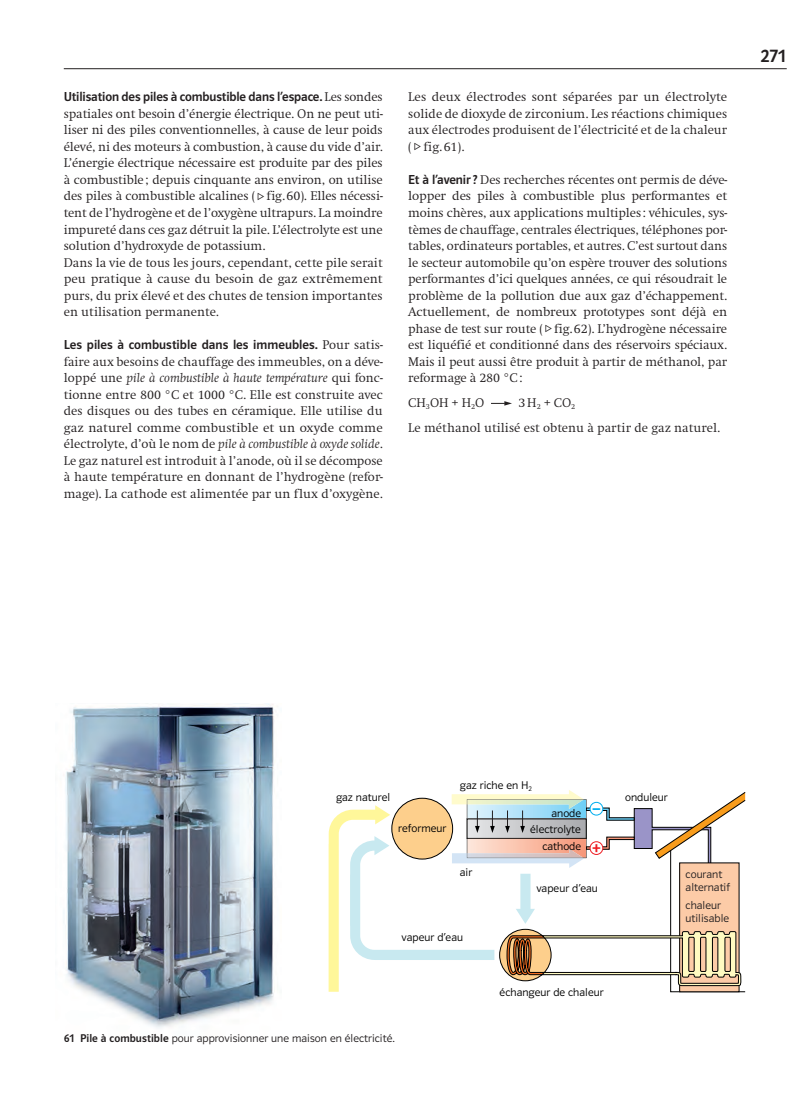
<style>
.page{position:relative;width:808px;height:1106px;background:#fff}
.page>*{position:absolute;margin:0;border:0;box-sizing:border-box;transform-origin:0 0}
.t1{font:18px "Polo MA11 K Krftg";color:#231f20}
.t2{font:18px "Polo MA11 K Krftg";color:#00aeef}
.t3{font:18px "Polo MA11 K Krftg";color:#ee1d23}
.t4{font:300 13.05px/16.5px "Swift EF";letter-spacing:-.01em;color:#231f20;text-align:justify}
.t5{font:13.05px "Polo MA11 K Krftg";letter-spacing:-.01em;color:#231f20}
.t6{font:11.25px/16.4px "Polo MA11 K Leicht";letter-spacing:.005em;color:#000;text-align:right}
.t7{font:11.25px/12.8px "Polo MA11 K Leicht";letter-spacing:.005em;color:#231f20}
.s1{font-family:"Swift EF";font-weight:300}
.s2{font-style:italic}
.s3{font-family:"Polo MA11 K Krftg";font-weight:400}
.s4{font-family:"Polo MA11 K Krftg"}
</style>
<div class="page">
<hr style="left:64px;top:68px;width:723px;height:1px;background:#231f20">
<img style="left:63px;top:704px;width:211px;height:324px">
<svg style="left:491px;top:401px;width:21px;height:4px"></svg>
<svg style="left:329px;top:790px;width:416px;height:202px"></svg>
<p class="t5" style="left:64px;top:89px;width:320px">Utilisation des piles à combustible dans l’espace. <span class="s1">Les sondes</span></p>
<p class="t4" style="left:64px;top:106px;width:320px;text-align:left">spatiales ont besoin d’énergie électrique. On ne peut uti&shy;liser ni des piles conventionnelles, à cause de leur poids élevé, ni des moteurs à combustion, à cause du vide d’air.<br>L’énergie électrique nécessaire est produite par des piles à combustible ; depuis cinquante ans environ, on utilise des piles à combustible alcalines ( fig. 60 ). Elles nécessi&shy;tent de l’hydrogène et de l’oxygène ultrapurs. La moindre impureté dans ces gaz détruit la pile. L’électrolyte est une solution d’hydroxyde de potassium.<br>Dans la vie de tous les jours, cependant, cette pile serait peu pratique à cause du besoin de gaz extrêmement purs, du prix élevé et des chutes de tension importantes en utilisation permanente.</p>
<p class="t5" style="left:64px;top:337px;width:320px">Les piles à combustible dans les immeubles. <span class="s1">Pour satis-</span></p>
<p class="t4" style="left:64px;top:354px;width:320px">faire aux besoins de chauffage des immeubles, on a déve&shy;loppé une <span class="s2">pile à combustible à haute température</span> qui fonc&shy;tionne entre 800 °C et 1000 °C. Elle est construite avec des disques ou des tubes en céramique. Elle utilise du gaz naturel comme combustible et un oxyde comme électrolyte, d’où le nom de <span class="s2">pile à combustible à oxyde solide</span>.<br>Le gaz naturel est introduit à l’anode, où il se décompose à haute température en donnant de l’hydrogène (refor&shy;mage). La cathode est alimentée par un flux d’oxygène.</p>
<p class="t4" style="left:408px;top:90px;width:320px">Les deux électrodes sont séparées par un électrolyte solide de dioxyde de zirconium. Les réactions chimiques aux électrodes produisent de l’électricité et de la chaleur ( fig. 61 ).</p>
<p class="t4" style="left:408px;top:172px;width:320px"><span class="s3">Et à l’avenir ?</span> Des recherches récentes ont permis de déve&shy;lopper des piles à combustible plus performantes et moins chères, aux applications multiples : véhicules, sys&shy;tèmes de chauffage, centrales électriques, téléphones por&shy;tables, ordinateurs portables, et autres. C’est surtout dans le secteur automobile qu’on espère trouver des solutions performantes d’ici quelques années, ce qui résoudrait le problème de la pollution due aux gaz d’échappement.<br>Actuellement, de nombreux prototypes sont déjà en phase de test sur route ( fig. 62 ). L’hydrogène nécessaire est liquéfié et conditionné dans des réservoirs spéciaux.<br>Mais il peut aussi être produit à partir de méthanol, par reformage à 280 °C :</p>
<p class="t4" style="left:408px;top:395px;width:78px">CH<sub>3</sub>OH + H<sub>2</sub>O</p>
<p class="t4" style="left:408px;top:391px;width:314px;line-height:24.8px;text-indent:110px">3 H<sub>2</sub> + CO<sub>2<br></sub>Le méthanol utilisé est obtenu à partir de gaz naturel.</p>
<h1 class="t1" style="left:760px;top:45px;width:27px">271</h1>
<p class="t6" style="left:336px;top:789px;width:56px">gaz naturel</p>
<p class="t6" style="left:398px;top:820px;width:50px">reformeur</p>
<p class="t6" style="left:460px;top:777px;width:74px">gaz riche en H<sub>2</sub></p>
<p class="t6" style="left:530px;top:805px;width:53px">anode électrolyte cathode</p>
<p class="t6" style="left:460px;top:863px;width:14px">air</p>
<h1 class="t2" style="left:592px;top:798px;width:11px">–</h1>
<h1 class="t3" style="left:592px;top:837px;width:11px">+</h1>
<p class="t6" style="left:536px;top:880px;width:63px">vapeur d’eau</p>
<p class="t6" style="left:401px;top:928px;width:63px">vapeur d’eau</p>
<p class="t6" style="left:500px;top:983px;width:105px">échangeur de chaleur</p>
<p class="t7" style="left:64px;top:1032px;width:332px"><span class="s4">61 Pile à combustible</span> pour approvisionner une maison en électricité.</p>
<p class="t6" style="left:625px;top:789px;width:44px">onduleur</p>
<p class="t7" style="left:686px;top:868px;width:46px">courant alternatif</p>
<p class="t7" style="left:686px;top:899px;width:45px">chaleur utilisable</p>
</div>
